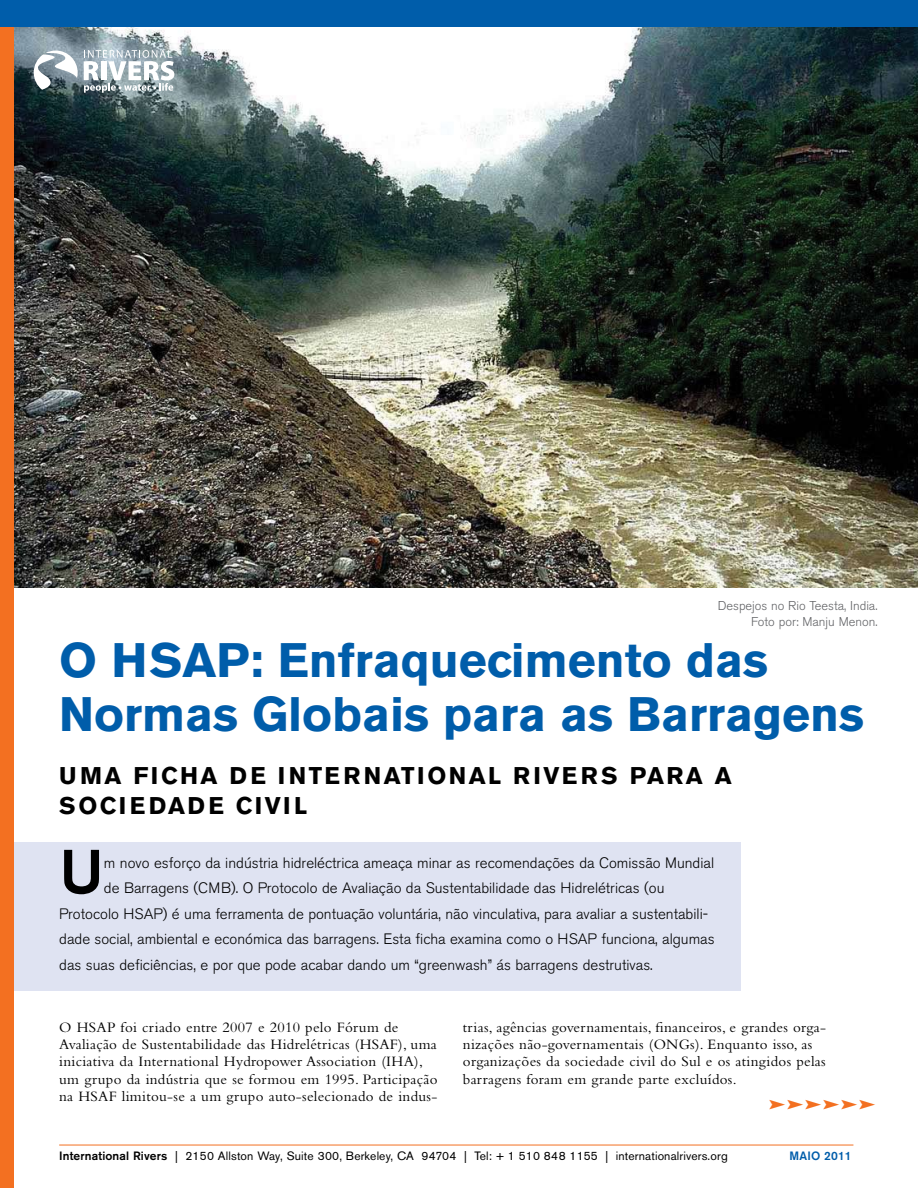
<style>
.page{position:relative;width:918px;height:1188px;background:#fff}
.page>*{position:absolute;margin:0;border:0;box-sizing:border-box;transform-origin:0 0}
.t1{font:500 61.35px "Akzidenz Grotesk BE";color:#000}
.t2{font:700 48px/54px "Akzidenz Grotesk BE";color:#005daa}
.t3{font:700 24px "Akzidenz Grotesk BE";letter-spacing:.11em;color:#000}
.t4{font:700 24px "Akzidenz Grotesk BE";letter-spacing:.13em;color:#000}
.t5{font:18px "Pointers";color:#f37021}
.t6{font:15px/17.2px "Bembo";letter-spacing:.02em;color:#000}
.t7{font:300 15px "Akzidenz Grotesk BE";color:#000}
.t8{font:300 12.75px/15.3px "Akzidenz Grotesk BE";color:#636467;text-align:right}
.t9{font:12px "Akzidenz Grotesk BE";letter-spacing:.01em;color:#000}
.t10{font:500 12px "Akzidenz Grotesk BE";letter-spacing:.01em;color:#005daa}
.s1{font-weight:500}
</style>
<div class="page">
<div style="left:0;top:842px;width:741px;height:148px;background:#dfe3f2"></div>
<img style="left:14px;top:27px;width:904px;height:561px">
<svg style="left:33px;top:51px;width:45px;height:39px"></svg>
<svg style="left:84px;top:50px;width:90px;height:43px"></svg>
<div style="left:0;top:0;width:14px;height:1188px;background:#f37021"></div>
<div style="left:0;top:0;width:918px;height:27px;background:#005daa"></div>
<hr style="left:59px;top:1145px;width:794px;height:1px;background:#f37021">
<p class="t8" style="left:718px;top:599px;width:161px">Despejos no Rio Teesta, India.<br>Foto por: Manju Menon.</p>
<h2 class="t2" style="left:59px;top:634px;width:806px">O HSAP: Enfraquecimento das<br>Normas Globais para as Barragens</h2>
<h3 class="t3" style="left:59px;top:762px;width:140px">Uma ficha</h3>
<h3 class="t3" style="left:230px;top:762px;width:219px">de Internationa</h3>
<h3 class="t3" style="left:488px;top:762px;width:242px">l Rivers para a</h3>
<h3 class="t4" style="left:59px;top:792px;width:249px">Sociedade Civil</h3>
<h1 class="t1" style="left:59px;top:834px;width:46px">U</h1>
<p class="t7" style="left:104px;top:854px;width:612px">m novo esforço da indústria hidreléctrica ameaça minar as recomendações da Comissão Mundial</p>
<p class="t7" style="left:104px;top:880px;width:562px">de Barragens (CMB). O Protocolo de Avaliação da Sustentabilidade das Hidrelétricas (ou</p>
<p class="t7" style="left:59px;top:905px;width:650px">Protocolo HSAP) é uma ferramenta de pontuação voluntária, não vinculativa, para avaliar a sustentabili-</p>
<p class="t7" style="left:59px;top:931px;width:657px">dade social, ambiental e económica das barragens. Esta ficha examina como o HSAP funciona, algumas</p>
<p class="t7" style="left:59px;top:956px;width:595px">das suas deficiências, e por que pode acabar dando um “greenwash” ás barragens destrutivas.</p>
<p class="t6" style="left:59px;top:1018px;width:380px">O HSAP foi criado entre 2007 e 2010 pelo Fórum de Avaliação de Sustentabilidade das Hidrelétricas (HSAF), uma iniciativa da International Hydropower Association (IHA), um grupo da indústria que se formou em 1995. Participação na HSAF limitou-se a um grupo auto-selecionado de indus-</p>
<p class="t6" style="left:463px;top:1018px;width:365px">trias, agências governamentais, financeiros, e grandes orga&shy;nizações não-governamentais (ONGs). Enquanto isso, as organizações da sociedade civil do Sul e os atingidos pelas barragens foram em grande parte excluídos.</p>
<p class="t5" style="left:770px;top:1096px;width:109px">dddddd</p>
<p class="t9" style="left:59px;top:1149px;width:670px"><span class="s1">International Rivers</span> | 2150 Allston Way, Suite 300, Berkeley, CA 94704 | Tel: + 1 510 848 1155 | internationalrivers.org</p>
<p class="t10" style="left:790px;top:1149px;width:63px">MAIO 2011</p>
</div>
